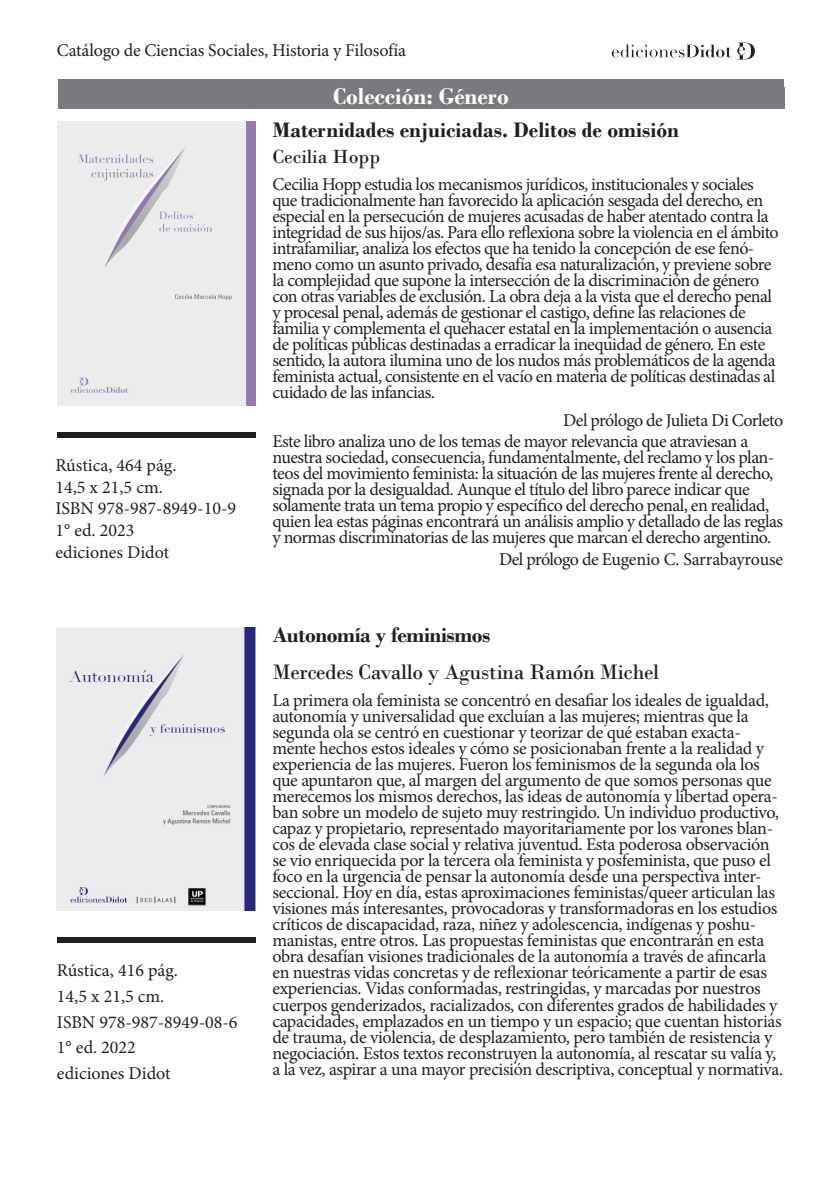
<style>
.page{position:relative;width:840px;height:1191px;background:#fff}
.page>*{position:absolute;margin:0;border:0;box-sizing:border-box;transform-origin:0 0}
.Coleccion{font:700 24px "Bodoni";color:#fff}
.Autor{font:700 22px "Bodoni";color:#231f20}
.Autor-2{font:22px "Bodoni";letter-spacing:-.02em;color:#231f20}
.Autor-3{font:700 22px "Bodoni";letter-spacing:-.02em;color:#231f20}
.Autor-4{font:20px "Bodoni";color:#231f20}
.Autor-5{font:18px/16px "Minion Pro";letter-spacing:-.025em;color:#231f20}
.Txts{font:18px/16px "Minion Pro";letter-spacing:-.03em;color:#231f20}
.Autor-6{font:18px "Minion Pro";color:#231f20}
</style>
<div class="page">
<svg style="left:611px;top:43px;width:143px;height:17px"></svg>
<div style="left:58px;top:79px;width:725px;height:30px;background:#787a7d"></div>
<img style="left:58px;top:122px;width:197px;height:283px">
<div style="left:57px;top:432px;width:198px;height:6px;background:#231f20"></div>
<img style="left:57px;top:627px;width:198px;height:283px">
<div style="left:57px;top:937px;width:198px;height:5px;background:#231f20"></div>
<p class="Autor-5" style="left:57px;top:42px;width:350px">Catálogo de Ciencias Sociales, Historia y Filosofía</p>
<p class="Coleccion" style="left:333px;top:82px;width:177px">Colección: Género</p>
<p class="Autor" style="left:272px;top:117px;width:408px">Maternidades enjuiciadas. Delitos de omisión</p>
<p class="Autor-4" style="left:272px;top:144px;width:109px">Cecilia Hopp</p>
<p class="Autor-5" style="left:272px;top:176px;width:507px">Cecilia Hopp estudia los mecanismos jurídicos, institucionales y sociales que tradicionalmente han favorecido la aplicación sesgada del derecho, en especial en la persecución de mujeres acusadas de haber atentado contra la integridad de sus hijos/as. Para ello reflexiona sobre la violencia en el ámbito intrafamiliar, analiza los efectos que ha tenido la concepción de ese fenó&shy;meno como un asunto privado, desafía esa naturalización, y previene sobre la complejidad que supone la intersección de la discriminación de género con otras variables de exclusión. La obra deja a la vista que el derecho penal y procesal penal, además de gestionar el castigo, define las relaciones de familia y complementa el quehacer estatal en la implementación o ausencia de políticas públicas destinadas a erradicar la inequidad de género. En este sentido, la autora ilumina uno de los nudos más problemáticos de la agenda feminista actual, consistente en el vacío en materia de políticas destinadas al cuidado de las infancias.</p>
<p class="Txts" style="left:563px;top:412px;width:221px">Del prólogo de Julieta Di Corleto</p>
<p class="Txts" style="left:272px;top:433px;width:512px">Este libro analiza uno de los temas de mayor relevancia que atraviesan a nuestra sociedad, consecuencia, fundamentalmente, del reclamo y los plan&shy;teos del movimiento feminista: la situación de las mujeres frente al derecho, signada por la desigualdad. Aunque el título del libro parece indicar que solamente trata un tema propio y específico del derecho penal, en realidad, quien lea estas páginas encontrará un análisis amplio y detallado de las reglas y normas discriminatorias de las mujeres que marcan el derecho argentino.</p>
<p class="Txts" style="left:498px;top:551px;width:285px">Del prólogo de Eugenio C. Sarrabayrouse</p>
<p class="Autor-6" style="left:55px;top:453px;width:122px">Rústica, 464 pág.</p>
<p class="Autor-5" style="left:55px;top:479px;width:109px">14,5 x 21,5 cm.</p>
<p class="Autor-6" style="left:55px;top:496px;width:182px">ISBN 978-987-8949-10-9</p>
<p class="Autor-5" style="left:55px;top:522px;width:80px">1° ed. 2023</p>
<p class="Autor-6" style="left:55px;top:540px;width:115px">ediciones Didot</p>
<p class="Autor-6" style="left:57px;top:958px;width:122px">Rústica, 416 pág.</p>
<p class="Autor-5" style="left:57px;top:988px;width:109px">14,5 x 21,5 cm.</p>
<p class="Autor-6" style="left:57px;top:1009px;width:182px">ISBN 978-987-8949-08-6</p>
<p class="Autor-5" style="left:57px;top:1039px;width:80px">1° ed. 2022</p>
<p class="Autor-6" style="left:57px;top:1061px;width:115px">ediciones Didot</p>
<p class="Autor-3" style="left:272px;top:621px;width:219px">Autonomía y feminismos</p>
<p class="Autor-2" style="left:272px;top:659px;width:388px">Mercedes Cavallo y Agustina Ramón Michel</p>
<p class="Autor-5" style="left:272px;top:692px;width:512px">La primera ola feminista se concentró en desafiar los ideales de igualdad, autonomía y universalidad que excluían a las mujeres; mientras que la segunda ola se centró en cuestionar y teorizar de qué estaban exacta&shy;mente hechos estos ideales y cómo se posicionaban frente a la realidad y experiencia de las mujeres. Fueron los feminismos de la segunda ola los que apuntaron que, al margen del argumento de que somos personas que merecemos los mismos derechos, las ideas de autonomía y libertad opera&shy;ban sobre un modelo de sujeto muy restringido. Un individuo productivo, capaz y propietario, representado mayoritariamente por los varones blan&shy;cos de elevada clase social y relativa juventud. Esta poderosa observación se vio enriquecida por la tercera ola feminista y posfeminista, que puso el foco en la urgencia de pensar la autonomía desde una perspectiva inter&shy;seccional. Hoy en día, estas aproximaciones feministas/queer articulan las visiones más interesantes, provocadoras y transformadoras en los estudios críticos de discapacidad, raza, niñez y adolescencia, indígenas y poshu&shy;manistas, entre otros. Las propuestas feministas que encontrarán en esta obra desafían visiones tradicionales de la autonomía a través de afincarla en nuestras vidas concretas y de reflexionar teóricamente a partir de esas experiencias. Vidas conformadas, restringidas, y marcadas por nuestros cuerpos genderizados, racializados, con diferentes grados de habilidades y capacidades, emplazados en un tiempo y un espacio; que cuentan historias de trauma, de violencia, de desplazamiento, pero también de resistencia y negociación. Estos textos reconstruyen la autonomía, al rescatar su valía y, a la vez, aspirar a una mayor precisión descriptiva, conceptual y normativa.</p>
</div>
